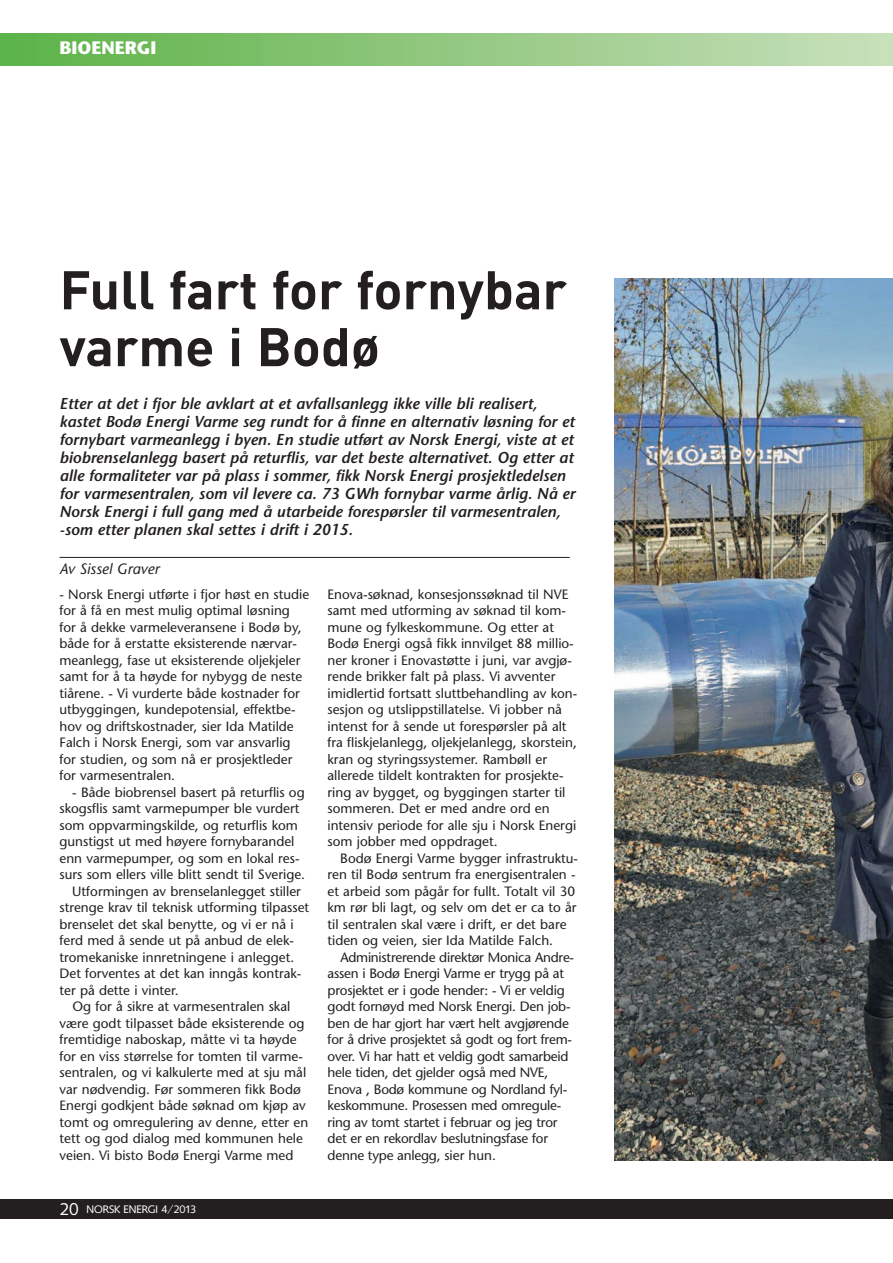
<style>
.page{position:relative;width:893px;height:1263px;background:#fff}
.page>*{position:absolute;margin:0;border:0;box-sizing:border-box;transform-origin:0 0}
.t1{font:700 53.55px/56.8px "DIN";color:#231f20}
.t2{font:700 18px "Stone Sans";color:#fff}
.t3{font:italic 600 15.75px/18px "Stone Sans";color:#231f20}
.t4{font:italic 15px "Stone Sans";color:#231f20}
.t5{font:13.5px/16.5px "Stone Sans";color:#231f20}
.t6{font:10.5px "Saxony";color:#fff}
.s1{font-size:16.5px}
</style>
<div class="page">
<div style="left:0;top:1199px;width:893px;height:19px;background:#231f20"></div>
<img style="left:615px;top:278px;width:278px;height:883px">
<img style="left:0;top:33px;width:893px;height:32px">
<hr style="left:60px;top:557px;width:510px;height:1px;background:#231f20">
<h2 class="t2" style="left:60px;top:41px;width:98px">BIOENERGI</h2>
<h1 class="t1" style="left:60px;top:260px;width:509px">Full fart for fornybar varme i Bodø</h1>
<p class="t3" style="left:60px;top:396px;width:517px">Etter at det i fjor ble avklart at et avfallsanlegg ikke ville bli realisert, kastet Bodø Energi Varme seg rundt for å finne en alternativ løsning for et fornybart varmeanlegg i byen. En studie utført av Norsk Energi, viste at et biobrenselanlegg basert på returflis, var det beste alternativet. Og etter at alle formaliteter var på plass i sommer, fikk Norsk Energi prosjektledelsen for varmesentralen, som vil levere ca. 73 GWh fornybar varme årlig. Nå er Norsk Energi i full gang med å utarbeide forespørsler til varmesentralen, -som etter planen skal settes i drift i 2015.</p>
<p class="t4" style="left:60px;top:563px;width:101px">Av Sissel Graver</p>
<p class="t5" style="left:60px;top:587px;width:251px">- Norsk Energi utførte i fjor høst en studie for å få en mest mulig optimal løsning for å dekke varmeleveransene i Bodø by, både for å erstatte eksisterende nærvar&shy;meanlegg, fase ut eksisterende oljekjeler samt for å ta høyde for nybygg de neste tiårene. - Vi vurderte både kostnader for utbyggingen, kundepotensial, effektbe&shy;hov og driftskostnader, sier Ida Matilde Falch i Norsk Energi, som var ansvarlig for studien, og som nå er prosjektleder for varmesentralen.</p>
<p class="t5" style="left:72px;top:785px;width:234px">- Både biobrensel basert på returflis og</p>
<p class="t5" style="left:60px;top:801px;width:241px">skogsflis samt varmepumper ble vurdert</p>
<p class="t5" style="left:60px;top:818px;width:240px">som oppvarmingskilde, og returflis kom</p>
<p class="t5" style="left:60px;top:834px;width:236px">gunstigst ut med høyere fornybarandel</p>
<p class="t5" style="left:60px;top:851px;width:241px">enn varmepumper, og som en lokal res-</p>
<p class="t5" style="left:60px;top:867px;width:247px">surs som ellers ville blitt sendt til Sverige.</p>
<p class="t5" style="left:72px;top:884px;width:230px">Utformingen av brenselanlegget stiller</p>
<p class="t5" style="left:60px;top:900px;width:251px">strenge krav til teknisk utforming tilpasset</p>
<p class="t5" style="left:60px;top:917px;width:236px">brenselet det skal benytte, og vi er nå i</p>
<p class="t5" style="left:60px;top:933px;width:236px">ferd med å sende ut på anbud de elek-</p>
<p class="t5" style="left:60px;top:950px;width:236px">tromekaniske innretningene i anlegget.</p>
<p class="t5" style="left:60px;top:966px;width:243px">Det forventes at det kan inngås kontrak-</p>
<p class="t5" style="left:60px;top:983px;width:121px">ter på dette i vinter.</p>
<p class="t5" style="left:72px;top:999px;width:220px">Og for å sikre at varmesentralen skal</p>
<p class="t5" style="left:60px;top:1016px;width:246px">være godt tilpasset både eksisterende og</p>
<p class="t5" style="left:60px;top:1032px;width:239px">fremtidige naboskap, måtte vi ta høyde</p>
<p class="t5" style="left:60px;top:1049px;width:245px">for en viss størrelse for tomten til varme-</p>
<p class="t5" style="left:60px;top:1065px;width:248px">sentralen, og vi kalkulerte med at sju mål</p>
<p class="t5" style="left:60px;top:1082px;width:243px">var nødvendig. Før sommeren fikk Bodø</p>
<p class="t5" style="left:60px;top:1098px;width:248px">Energi godkjent både søknad om kjøp av</p>
<p class="t5" style="left:60px;top:1115px;width:250px">tomt og omregulering av denne, etter en</p>
<p class="t5" style="left:60px;top:1131px;width:245px">tett og god dialog med kommunen hele</p>
<p class="t5" style="left:60px;top:1148px;width:235px">veien. Vi bisto Bodø Energi Varme med</p>
<p class="t6" style="left:60px;top:1203px;width:138px"><span class="s1">20</span> NORSK ENERGI 4/2013</p>
<p class="t5" style="left:328px;top:587px;width:251px">Enova-søknad, konsesjonssøknad til NVE samt med utforming av søknad til kom&shy;mune og fylkeskommune. Og etter at Bodø Energi også fikk innvilget 88 millio&shy;ner kroner i Enovastøtte i juni, var avgjø&shy;rende brikker falt på plass. Vi avventer imidlertid fortsatt sluttbehandling av kon&shy;sesjon og utslippstillatelse. Vi jobber nå intenst for å sende ut forespørsler på alt fra fliskjelanlegg, oljekjelanlegg, skorstein, kran og styringssystemer. Rambøll er allerede tildelt kontrakten for prosjekte&shy;ring av bygget, og byggingen starter til sommeren. Det er med andre ord en intensiv periode for alle sju i Norsk Energi som jobber med oppdraget.</p>
<p class="t5" style="left:328px;top:851px;width:252px;text-indent:13px">Bodø Energi Varme bygger infrastruktu&shy;ren til Bodø sentrum fra energisentralen - et arbeid som pågår for fullt. Totalt vil 30 km rør bli lagt, og selv om det er ca to år til sentralen skal være i drift, er det bare tiden og veien, sier Ida Matilde Falch.</p>
<p class="t5" style="left:328px;top:950px;width:248px;text-indent:13px">Administrerende direktør Monica Andre&shy;assen i Bodø Energi Varme er trygg på at prosjektet er i gode hender: - Vi er veldig godt fornøyd med Norsk Energi. Den job&shy;ben de har gjort har vært helt avgjørende for å drive prosjektet så godt og fort frem&shy;over. Vi har hatt et veldig godt samarbeid hele tiden, det gjelder også med NVE, Enova , Bodø kommune og Nordland fyl&shy;keskommune. Prosessen med omregule&shy;ring av tomt startet i februar og jeg tror det er en rekordlav beslutningsfase for denne type anlegg, sier hun.</p>
</div>
